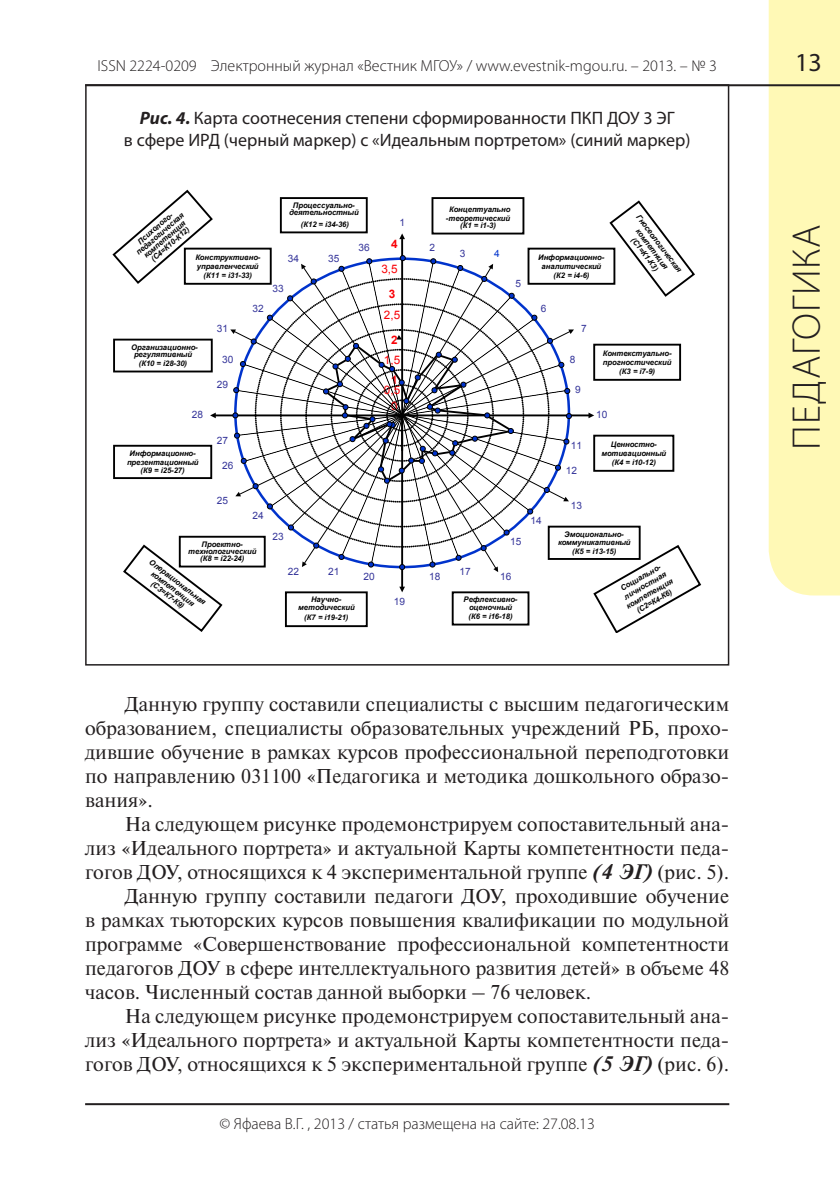
<style>
.page{position:relative;width:840px;height:1191px;background:#fff}
.page>*{position:absolute;margin:0;border:0;box-sizing:border-box;transform-origin:0 0}
.t1{font:300 40px "Myriad Pro";letter-spacing:.02em;color:#231f20}
.t2{font:26px "Myriad Pro";color:#231f20}
.Text_doc{font:20px/24px "Newton C";color:#231f20;text-align:justify}
.Рисунок{font:18px/21.6px "Myriad Pro";color:#231f20;text-align:center}
.t3{font:300 16px "Myriad Pro";color:#231f20}
.t4{font:11.8px/25.2px "Arial";color:#f90107;text-align:right}
.t5{font:700 11.8px/25.2px "Arial";color:#f90107}
.t6{font:10.2px "Arial";letter-spacing:.005em;color:#339}
.t7{font:10.2px "Arial";color:#03c}
.t8{font:italic 700 7.6px/9px "Arial";letter-spacing:-.005em;color:#000;text-align:center}
.s1{font-weight:700;font-style:italic}
.s2{font-weight:700}
.s3{font-weight:400}
.s4{font-family:"Newton C Bold";font-style:italic}
</style>
<div class="page">
<div style="left:768px;top:0;width:71px;height:595px;background:#fff9b6"></div>
<hr style="left:85px;top:84px;width:754px;height:2px;background:#231f20">
<hr style="left:85px;top:1103px;width:644px;height:2px;background:#231f20">
<svg style="left:113px;top:197px;width:569px;height:431px"></svg>
<svg style="left:112px;top:189px;width:102px;height:96px"></svg>
<svg style="left:607px;top:199px;width:88px;height:99px"></svg>
<svg style="left:122px;top:543px;width:102px;height:89px"></svg>
<svg style="left:591px;top:543px;width:110px;height:89px"></svg>
<div style="left:280px;top:197px;width:87px;height:36px;border:2px solid #000"></div>
<div style="left:431px;top:197px;width:93px;height:37px;border:2px solid #000"></div>
<div style="left:528px;top:249px;width:86px;height:35px;background:#fff"></div>
<div style="left:527px;top:248px;width:88px;height:37px;border:2px solid #000"></div>
<div style="left:594px;top:345px;width:85px;height:35px;background:#fff"></div>
<div style="left:593px;top:344px;width:87px;height:37px;border:2px solid #000"></div>
<div style="left:593px;top:435px;width:81px;height:37px;border:2px solid #000"></div>
<div style="left:547px;top:525px;width:93px;height:35px;border:2px solid #000"></div>
<div style="left:451px;top:591px;width:78px;height:34px;border:2px solid #000"></div>
<div style="left:285px;top:591px;width:82px;height:36px;border:2px solid #000"></div>
<div style="left:179px;top:536px;width:86px;height:31px;border:2px solid #000"></div>
<div style="left:113px;top:445px;width:99px;height:34px;border:2px solid #000"></div>
<div style="left:113px;top:339px;width:99px;height:33px;border:2px solid #000"></div>
<div style="left:184px;top:248px;width:87px;height:37px;border:2px solid #000"></div>
<svg style="left:230px;top:255px;width:343px;height:317px"></svg>
<p class="t3" style="left:97px;top:56px;width:620px">ISSN 2224-0209 Электронный журнал «Вестник МГОУ» / www.evestnik-mgou.ru. – 2013. – № 3</p>
<h2 class="t2" style="left:794px;top:47px;width:28px">13</h2>
<p class="Рисунок" style="left:124px;top:107px;width:567px"><span class="s1">Рис. 4.</span> Карта соотнесения степени сформированности ПКП ДОУ 3 ЭГ<br>в сфере ИРД (черный маркер) с «Идеальным портретом» (синий маркер)</p>
<p class="t8" style="left:289px;top:202px;width:71px;line-height:7.2px">Процессуально&shy;деятельностный</p>
<p class="t8" style="left:301px;top:220px;width:50px">(К12 = i34-36)</p>
<p class="t8" style="left:445px;top:206px;width:66px;line-height:8.4px">Концептуально -теоретический</p>
<p class="t8" style="left:460px;top:221px;width:37px">(К1 = i1-3)</p>
<p class="t8" style="left:130px;top:245px;width:62px;line-height:7.2px;rotate:-41deg">Психолого&shy;педагогическая компетенция (С4=К10-К12)</p>
<p class="t8" style="left:641px;top:213px;width:72px;rotate:53deg">Гносеологическая компетнция (С1=К1-К3)</p>
<p class="t6" style="left:399px;top:216px;width:7px">1</p>
<p class="t4" style="left:381px;top:231px;width:18px"><span class="s2">4<br></span>3,5</p>
<p class="t4" style="left:384px;top:302px;width:18px">2,5</p>
<p class="t6" style="left:358px;top:241px;width:13px">36</p>
<p class="t6" style="left:429px;top:241px;width:7px">2</p>
<p class="t6" style="left:459px;top:246px;width:7px">3</p>
<p class="t7" style="left:494px;top:246px;width:7px">4</p>
<p class="t6" style="left:287px;top:251px;width:13px">34</p>
<p class="t6" style="left:328px;top:251px;width:13px">35</p>
<p class="t8" style="left:538px;top:253px;width:68px">Информационно&shy;аналитический (К2 = i4-6)</p>
<p class="t8" style="left:195px;top:253px;width:67px">Конструктивно&shy;управленческий (К11 = i31-33)</p>
<p class="t6" style="left:515px;top:276px;width:7px">5</p>
<p class="t6" style="left:272px;top:282px;width:13px">33</p>
<p class="t5" style="left:388px;top:282px;width:8px">3</p>
<p class="t5" style="left:391px;top:327px;width:8px">2</p>
<p class="t6" style="left:252px;top:302px;width:13px">32</p>
<p class="t6" style="left:540px;top:302px;width:7px">6</p>
<p class="t6" style="left:217px;top:322px;width:13px">31</p>
<p class="t6" style="left:581px;top:322px;width:7px">7</p>
<p class="t8" style="left:131px;top:345px;width:68px;line-height:6.2px">Организационно&shy;регулятивный</p>
<p class="t8" style="left:139px;top:359px;width:50px">(К10 = i28-30)</p>
<p class="t8" style="left:602px;top:349px;width:70px">Контекстуально&shy;прогностический (К3 = i7-9)</p>
<p class="t6" style="left:222px;top:352px;width:13px">30</p>
<p class="t6" style="left:569px;top:352px;width:7px">8</p>
<p class="t4" style="left:384px;top:347px;width:18px">1,5</p>
<p class="t5" style="left:391px;top:368px;width:8px">1<br><span class="s3">0</span></p>
<p class="t6" style="left:217px;top:378px;width:13px">29</p>
<p class="t6" style="left:574px;top:383px;width:7px">9</p>
<p class="t4" style="left:384px;top:378px;width:18px">0,5</p>
<p class="t6" style="left:191px;top:408px;width:13px">28</p>
<p class="t6" style="left:595px;top:408px;width:13px">10</p>
<p class="t8" style="left:127px;top:450px;width:73px;line-height:8px">Информационно&shy;презентационный (К9 = i25-27)</p>
<p class="t6" style="left:217px;top:433px;width:13px">27</p>
<p class="t6" style="left:222px;top:458px;width:13px">26</p>
<p class="t6" style="left:217px;top:494px;width:13px">25</p>
<p class="t6" style="left:252px;top:509px;width:13px">24</p>
<p class="t6" style="left:530px;top:514px;width:13px">14</p>
<p class="t6" style="left:570px;top:438px;width:13px">11</p>
<p class="t6" style="left:565px;top:463px;width:13px">12</p>
<p class="t6" style="left:570px;top:499px;width:13px">13</p>
<p class="t8" style="left:601px;top:440px;width:66px">Ценностно&shy;мотивационный (К4 = i10-12)</p>
<p class="t8" style="left:557px;top:531px;width:74px;line-height:8px">Эмоционально&shy;коммуникативный (К5 = i13-15)</p>
<p class="t6" style="left:272px;top:529px;width:13px">23</p>
<p class="t6" style="left:510px;top:534px;width:13px">15</p>
<p class="t8" style="left:188px;top:540px;width:70px;line-height:7.2px">Проектно&shy;технологический (К8 = i22-24)</p>
<p class="t8" style="left:153px;top:557px;width:71px;line-height:8.2px;rotate:38deg">Операциональная компетенция (С3=К7-К9)</p>
<p class="t8" style="left:615px;top:587px;width:54px;rotate:-30deg">Социально&shy;личностная компетенция (С2=К4-К6)</p>
<p class="t6" style="left:287px;top:564px;width:13px">22</p>
<p class="t6" style="left:328px;top:564px;width:13px">21</p>
<p class="t6" style="left:459px;top:564px;width:13px">17</p>
<p class="t6" style="left:363px;top:570px;width:13px">20</p>
<p class="t6" style="left:429px;top:570px;width:13px">18</p>
<p class="t6" style="left:499px;top:570px;width:13px">16</p>
<p class="t8" style="left:463px;top:596px;width:55px;line-height:7.2px">Рефлексивно&shy;оценочный</p>
<p class="t8" style="left:468px;top:612px;width:46px">(К6 = i16-18)</p>
<p class="t8" style="left:298px;top:596px;width:58px;line-height:7.2px">Научно&shy;методический</p>
<p class="t8" style="left:304px;top:613px;width:46px">(К7 = i19-21)</p>
<p class="t6" style="left:393px;top:595px;width:13px">19</p>
<p class="Text_doc" style="left:85px;top:692px;width:645px;text-indent:40px">Данную группу составили специалисты с высшим педагогическим образованием, специалисты образовательных учреждений РБ, прохо&shy;дившие обучение в рамках курсов профессиональной переподготовки по направлению 031100 «Педагогика и методика дошкольного образо&shy;вания».</p>
<p class="Text_doc" style="left:85px;top:812px;width:645px;text-indent:40px">На следующем рисунке продемонстрируем сопоставительный ана&shy;лиз «Идеального портрета» и актуальной Карты компетентности педа&shy;гогов ДОУ, относящихся к 4 экспериментальной группе <span class="s4">(4 ЭГ)</span> (рис. 5).</p>
<p class="Text_doc" style="left:85px;top:884px;width:645px;text-indent:40px">Данную группу составили педагоги ДОУ, проходившие обучение в рамках тьюторских курсов повышения квалификации по модульной программе «Совершенствование профессиональной компетентности педагогов ДОУ в сфере интеллектуального развития детей» в объеме 48 часов. Численный состав данной выборки – 76 человек.</p>
<p class="Text_doc" style="left:85px;top:1004px;width:645px;text-indent:40px">На следующем рисунке продемонстрируем сопоставительный ана&shy;лиз «Идеального портрета» и актуальной Карты компетентности педа&shy;гогов ДОУ, относящихся к 5 экспериментальной группе <span class="s4">(5 ЭГ)</span> (рис. 6).</p>
<p class="t3" style="left:219px;top:1114px;width:376px">© Яфаева В.Г. , 2013 / статья размещена на сайте: 27.08.13</p>
<h1 class="t1" style="left:782px;top:450px;width:227px;rotate:-90deg">ПЕДАГОГИКА</h1>
</div>
